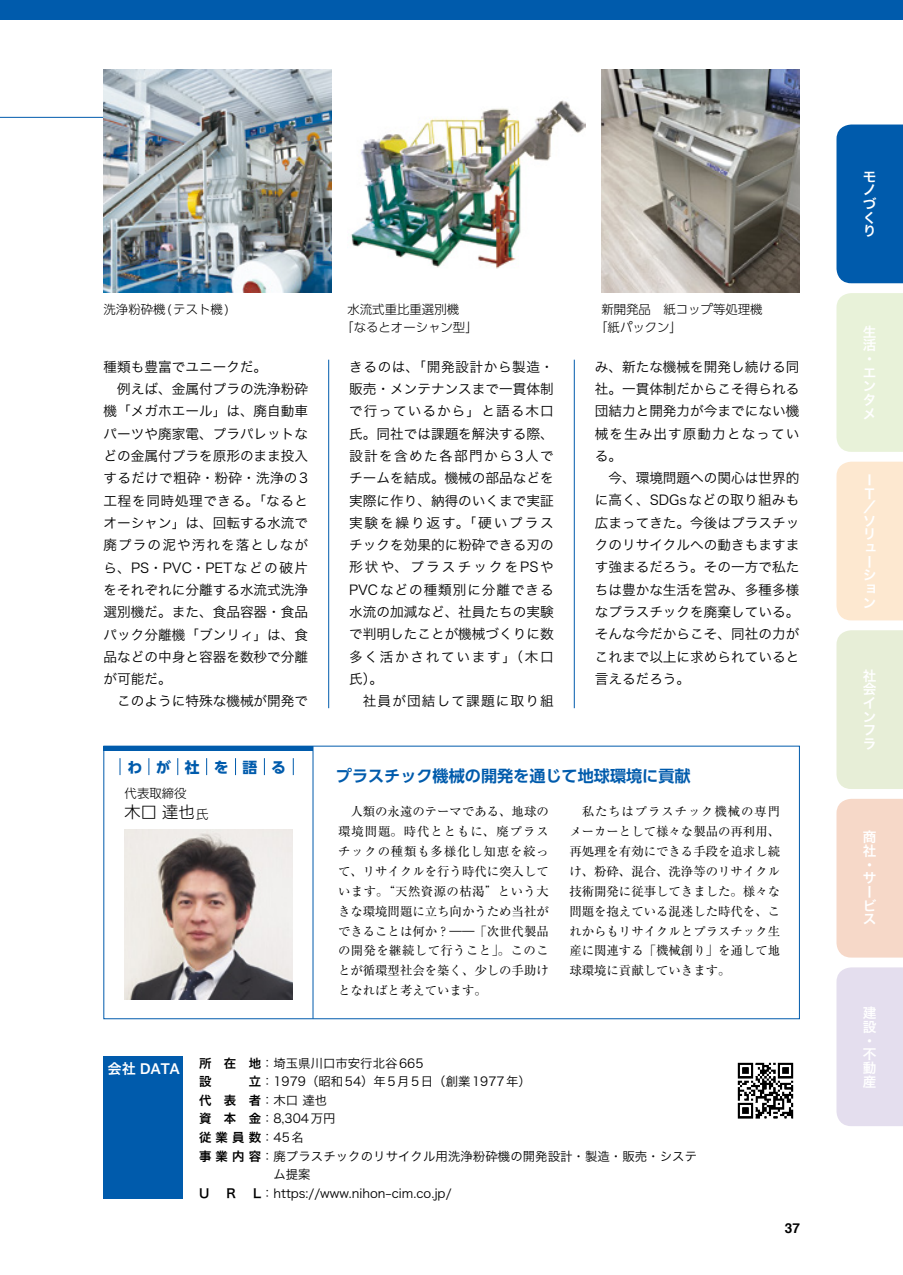
<style>
.page{position:relative;width:903px;height:1275px;background:#fff}
.page>*{position:absolute;margin:0;border:0;box-sizing:border-box;transform-origin:0 0}
.t1{font:700 16.1px "UD Shin Go Pr 6 N De";color:#005bac}
.t2{font:300 16.1px "UD Shin Go Pr 6 N";color:#000}
.t3{font:700 14.88px "UD Shin Go Pr 6 N";letter-spacing:.93em;color:#005bac}
.t4{font:14.17px "Hiragino UD Sans Std N W6";letter-spacing:-.04em;color:#fff}
.t5{font:13.65px/22.4px "Hiragino Sans Pr 6 N W3";color:#000;text-align:justify}
.t6{font:13.65px/13.7px "Hiragino Sans Pr 6 N W6";color:#fff}
.t7{font:13.65px "Hiragino Sans Pr 6 N W3";letter-spacing:.055em;color:#000}
.t8{font:13.65px "Hiragino Sans Pr 6 N W3";letter-spacing:.02em;color:#000}
.t9{font:13.65px "Hiragino Sans Pr 6 N W3";letter-spacing:.045em;color:#000}
.t10{font:13.65px "Hiragino Sans Pr 6 N W3";letter-spacing:.075em;color:#000}
.t11{font:13.65px "Hiragino Sans Pr 6 N W3";letter-spacing:.085em;color:#000}
.t12{font:700 13.65px "Helvetica";color:#000}
.t13{font:12.42px/19.8px "Ryumin Pr 6 N";color:#000;text-align:justify}
.t14{font:12.42px/18.6px "Hiragino Sans Pr 6 N W3";color:#000}
.t15{font:300 12.42px/18.6px "UD Shin Go Pr 6 N";color:#000}
.t16{font:12.42px "Hiragino Sans Pr 6 N W6";color:#000}
.s1{font-size:12.42px}
.s2{font-family:"Hiragino Sans Pr 6 N W6"}
.s3{font-family:"Hiragino Sans Pr 6 N W3"}
</style>
<div class="page">
<div style="left:0;top:0;width:903px;height:20px;background:#005bac"></div>
<hr style="left:0;top:117px;width:104px;height:1px;background:#005bac">
<div style="left:836px;top:125px;width:67px;height:158px;background:#005bac"></div>
<div style="left:836px;top:799px;width:67px;height:159px;background:#f6d8c8"></div>
<div style="left:836px;top:630px;width:67px;height:159px;background:#e7eed7"></div>
<div style="left:836px;top:462px;width:67px;height:158px;background:#fde8d0"></div>
<div style="left:836px;top:293px;width:67px;height:159px;background:#e8f2d9"></div>
<div style="left:836px;top:967px;width:67px;height:159px;background:#e4deee"></div>
<hr style="left:328px;top:360px;width:1px;height:348px;background:#005bac">
<hr style="left:574px;top:360px;width:1px;height:348px;background:#005bac">
<img style="left:104px;top:69px;width:228px;height:224px">
<img style="left:351px;top:100px;width:235px;height:169px">
<img style="left:601px;top:69px;width:199px;height:224px">
<div style="left:104px;top:1056px;width:79px;height:143px;background:#005bac"></div>
<img style="left:737px;top:1062px;width:57px;height:57px">
<hr style="left:313px;top:746px;width:1px;height:273px;background:#005bac">
<div style="left:104px;top:746px;width:209px;height:5px;background:#005bac"></div>
<img style="left:124px;top:830px;width:169px;height:169px">
<svg style="left:120px;top:758px;width:1px;height:17px"></svg>
<svg style="left:148px;top:758px;width:1px;height:17px"></svg>
<svg style="left:177px;top:758px;width:1px;height:17px"></svg>
<svg style="left:206px;top:758px;width:1px;height:17px"></svg>
<svg style="left:235px;top:758px;width:1px;height:17px"></svg>
<svg style="left:264px;top:758px;width:1px;height:17px"></svg>
<svg style="left:293px;top:758px;width:1px;height:17px"></svg>
<p class="t15" style="left:104px;top:299px;width:127px">洗浄粉砕機(テスト機)</p>
<p class="t15" style="left:341px;top:299px;width:138px;text-indent:6px">水流式重比重選別機<br>「なるとオーシャン型」</p>
<p class="t15" style="left:595px;top:299px;width:169px;text-indent:6px">新開発品　紙コップ等処理機「紙パックン」</p>
<p class="t5" style="left:104px;top:354px;width:165px">種類も豊富でユニークだ。</p>
<p class="t5" style="left:117px;top:377px;width:192px">例えば、金属付プラの洗浄粉砕</p>
<p class="t5" style="left:104px;top:399px;width:206px">機「メガホエール」は、廃自動車</p>
<p class="t5" style="left:104px;top:421px;width:206px">パーツや廃家電、プラパレットな</p>
<p class="t5" style="left:104px;top:444px;width:206px">どの金属付プラを原形のまま投入</p>
<p class="t8" style="left:104px;top:466px;width:206px">するだけで粗砕・粉砕・洗浄の3</p>
<p class="t9" style="left:104px;top:488px;width:206px">工程を同時処理できる。「なると</p>
<p class="t5" style="left:104px;top:511px;width:206px">オーシャン」は、回転する水流で</p>
<p class="t10" style="left:104px;top:533px;width:206px">廃プラの泥や汚れを落としなが</p>
<p class="t7" style="left:104px;top:555px;width:206px">ら、PS・PVC・PETなどの破片</p>
<p class="t5" style="left:104px;top:578px;width:206px">をそれぞれに分離する水流式洗浄</p>
<p class="t5" style="left:104px;top:600px;width:206px">選別機だ。また、食品容器・食品</p>
<p class="t5" style="left:104px;top:622px;width:206px">パック分離機「ブンリィ」は、食</p>
<p class="t5" style="left:104px;top:644px;width:206px">品などの中身と容器を数秒で分離</p>
<p class="t5" style="left:104px;top:667px;width:70px">が可能だ。</p>
<p class="t5" style="left:117px;top:689px;width:192px">このように特殊な機械が開発で</p>
<p class="t5" style="left:595px;top:354px;width:206px">み、新たな機械を開発し続ける同社。一貫体制だからこそ得られる団結力と開発力が今までにない機械を生み出す原動力となっている。</p>
<p class="t5" style="left:595px;top:466px;width:206px;text-indent:14px">今、環境問題への関心は世界的に高く、SDGsなどの取り組みも広まってきた。今後はプラスチックのリサイクルへの動きもますます強まるだろう。その一方で私たちは豊かな生活を営み、多種多様なプラスチックを廃棄している。そんな今だからこそ、同社の力がこれまで以上に求められていると言えるだろう。</p>
<p class="t5" style="left:349px;top:354px;width:206px">きるのは、「開発設計から製造・販売・メンテナンスまで一貫体制で行っているから」と語る木口氏。同社では課題を解決する際、設計を含めた各部門から3人でチームを結成。機械の部品などを実際に作り、納得のいくまで実証実験を繰り返す。「硬いプラスチックを効果的に粉砕できる刃の形状や、プラスチックをPSやPVCなどの種類別に分離できる水流の加減など、社員たちの実験で判明したことが機械づくりに数多く活かされています」（木口氏）。</p>
<p class="t11" style="left:363px;top:689px;width:192px">社員が団結して課題に取り組</p>
<p class="t3" style="left:127px;top:755px;width:160px">わが社を語る</p>
<p class="t1" style="left:336px;top:762px;width:356px">プラスチック機械の開発を通じて地球環境に貢献</p>
<p class="t15" style="left:125px;top:783px;width:64px">代表取締役</p>
<p class="t2" style="left:125px;top:799px;width:85px">木口 達也<span class="s1">氏</span></p>
<p class="t13" style="left:338px;top:801px;width:212px;text-indent:12px">人類の永遠のテーマである、地球の環境問題。時代とともに、廃プラスチックの種類も多様化し知恵を絞って、リサイクルを行う時代に突入しています。“天然資源の枯渇”という大きな環境問題に立ち向かうため当社ができることは何か？――「次世代製品の開発を継続して行うこと」。このことが循環型社会を築く、少しの手助けとなればと考えています。</p>
<p class="t13" style="left:569px;top:801px;width:212px;text-indent:12px">私たちはプラスチック機械の専門メーカーとして様々な製品の再利用、再処理を有効にできる手段を追求し続け、粉砕、混合、洗浄等のリサイクル技術開発に従事してきました。様々な問題を抱えている混迷した時代を、これからもリサイクルとプラスチック生産に関連する「機械創り」を通して地球環境に貢献していきます。</p>
<p class="t4" style="left:107px;top:1058px;width:74px">会社 DATA</p>
<p class="t14" style="left:199px;top:1053px;width:226px"><span class="s2">所 在 地</span>：埼玉県川口市安行北谷665</p>
<p class="t16" style="left:199px;top:1070px;width:14px">設</p>
<p class="t14" style="left:199px;top:1071px;width:333px;text-indent:50px"><span class="s2">立</span>：1979（昭和54）年5月5日（創業1977年）<span class="s2">代 表 者</span>：木口 達也<br><span class="s2">資 本 金</span>：8,304万円</p>
<p class="t16" style="left:199px;top:1126px;width:106px">従業員数<span class="s3">：45名</span></p>
<p class="t14" style="left:273px;top:1146px;width:425px;text-indent:-74px"><span class="s2">事業内容</span>：廃プラスチックのリサイクル用洗浄粉砕機の開発設計・製造・販売・システム提案</p>
<p class="t16" style="left:199px;top:1182px;width:12px">U</p>
<p class="t16" style="left:226px;top:1182px;width:11px">R</p>
<p class="t14" style="left:253px;top:1183px;width:200px"><span class="s2">L</span>：https://www.nihon-cim.co.jp/</p>
<p class="t12" style="left:785px;top:1217px;width:17px">37</p>
<p class="t6" style="left:863px;top:169px;width:15px">モノづくり</p>
<p class="t6" style="left:863px;top:324px;width:15px">生活・エンタメ</p>
<p class="t6" style="left:863px;top:472px;width:15px">Ｉ<br>Ｔ／ソリューション</p>
<p class="t6" style="left:863px;top:668px;width:15px;text-align:justify">社会インフラ</p>
<p class="t6" style="left:863px;top:830px;width:15px">商社・サービス</p>
<p class="t6" style="left:863px;top:1006px;width:15px">建設・不動産</p>
</div>
